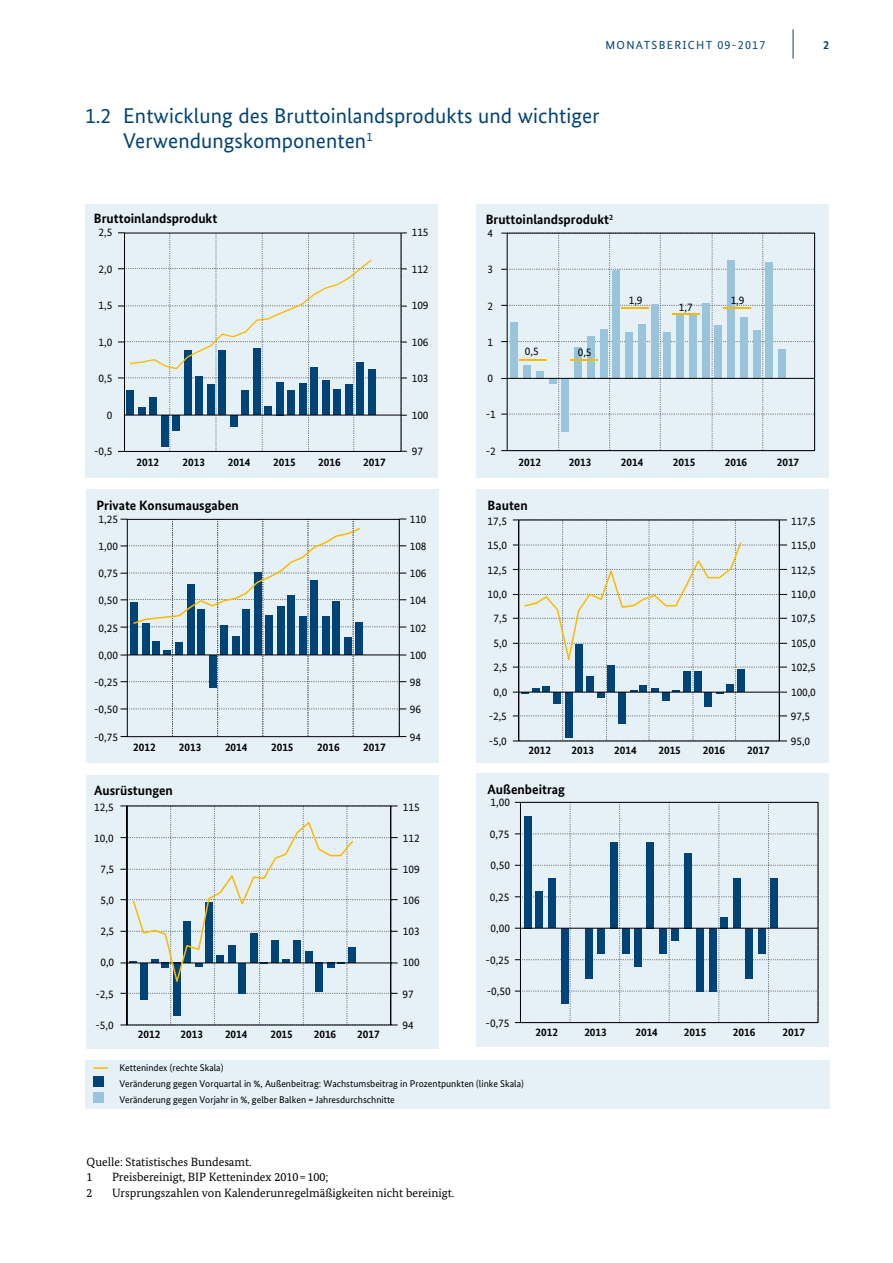
<style>
.page{position:relative;width:893px;height:1263px;background:#fff}
.page>*{position:absolute;margin:0;border:0;box-sizing:border-box;transform-origin:0 0}
.t1{font:21.3px/25.5px "Bundes Sans";letter-spacing:.005em;color:#004377}
.t2{font:700 13.5px "Bundes Sans";color:#000}
.t3{font:12px/15.8px "Bundes Serif";color:#000}
.t4{font:700 12px "Bundes Sans Office";color:#004275}
.t5{font:11.7px "Bundes Sans";letter-spacing:.11em;color:#004377}
.t6{font:11.25px "Bundes Sans";color:#000}
.t7{font:700 11.25px "Bundes Sans";color:#000}
.t8{font:9.75px/16px "Bundes Sans";color:#000}
.s1{font-size:12px}
</style>
<div class="page">
<hr style="left:793px;top:29px;width:1px;height:30px;background:#004377">
<div style="left:85px;top:1060px;width:744px;height:48px;background:#e5f0f7"></div>
<svg style="left:94px;top:1067px;width:14px;height:2px"></svg>
<div style="left:94px;top:1076px;width:10px;height:11px;background:#004377"></div>
<div style="left:94px;top:1092px;width:10px;height:11px;background:#99c4db"></div>
<div style="left:85px;top:204px;width:353px;height:274px;background:#e5f0f7"></div>
<svg style="left:118px;top:232px;width:289px;height:220px"></svg>
<div style="left:86px;top:490px;width:353px;height:273px;background:#e5f0f7"></div>
<svg style="left:121px;top:518px;width:285px;height:219px"></svg>
<div style="left:476px;top:489px;width:353px;height:273px;background:#e5f0f7"></div>
<svg style="left:513px;top:519px;width:274px;height:223px"></svg>
<div style="left:86px;top:775px;width:353px;height:273px;background:#e5f0f7"></div>
<svg style="left:120px;top:805px;width:278px;height:221px"></svg>
<svg style="left:126px;top:806px;width:265px;height:220px"></svg>
<div style="left:476px;top:773px;width:353px;height:274px;background:#e5f0f7"></div>
<svg style="left:515px;top:802px;width:304px;height:221px"></svg>
<hr style="left:520px;top:928px;width:298px;height:1px;background:#000">
<div style="left:476px;top:205px;width:353px;height:273px;background:#e5f0f7"></div>
<svg style="left:501px;top:233px;width:314px;height:218px"></svg>
<hr style="left:507px;top:378px;width:308px;height:1px;background:#000">
<p class="t5" style="left:606px;top:38px;width:161px">MONATSBERICHT <span class="s1">09-2017</span></p>
<h1 class="t1" style="left:123px;top:103px;width:478px;text-indent:-38px">1.2 Entwicklung des Bruttoinlandsprodukts und wichtiger<br>Verwendungskomponenten<sup>1</sup></h1>
<p class="t4" style="left:823px;top:38px;width:7px">2</p>
<p class="t2" style="left:94px;top:211px;width:125px">Bruttoinlandsprodukt</p>
<p class="t2" style="left:486px;top:211px;width:129px">Bruttoinlandsprodukt<sup>2</sup></p>
<p class="t6" style="left:99px;top:226px;width:15px">2,5</p>
<p class="t6" style="left:412px;top:226px;width:18px">115</p>
<p class="t6" style="left:487px;top:226px;width:7px">4</p>
<p class="t6" style="left:99px;top:262px;width:15px">2,0</p>
<p class="t6" style="left:412px;top:262px;width:18px">112</p>
<p class="t6" style="left:487px;top:263px;width:7px">3</p>
<p class="t6" style="left:99px;top:299px;width:15px">1,5</p>
<p class="t6" style="left:412px;top:299px;width:18px">109</p>
<p class="t6" style="left:99px;top:335px;width:15px">1,0</p>
<p class="t6" style="left:412px;top:335px;width:18px">106</p>
<p class="t6" style="left:487px;top:299px;width:7px">2</p>
<p class="t6" style="left:487px;top:335px;width:7px">1</p>
<p class="t6" style="left:525px;top:344px;width:15px">0,5</p>
<p class="t6" style="left:578px;top:345px;width:15px">0,5</p>
<p class="t6" style="left:629px;top:294px;width:15px">1,9</p>
<p class="t6" style="left:679px;top:300px;width:15px">1,7</p>
<p class="t6" style="left:731px;top:294px;width:15px">1,9</p>
<p class="t6" style="left:99px;top:371px;width:15px">0,5</p>
<p class="t6" style="left:412px;top:371px;width:18px">103</p>
<p class="t6" style="left:487px;top:371px;width:7px">0</p>
<p class="t6" style="left:107px;top:408px;width:7px">0</p>
<p class="t6" style="left:412px;top:408px;width:18px">100</p>
<p class="t6" style="left:486px;top:408px;width:12px">-1</p>
<p class="t6" style="left:94px;top:444px;width:20px">-0,5</p>
<p class="t6" style="left:412px;top:444px;width:13px">97</p>
<p class="t7" style="left:136px;top:456px;width:24px">2012</p>
<p class="t7" style="left:183px;top:456px;width:24px">2013</p>
<p class="t7" style="left:228px;top:456px;width:24px">2014</p>
<p class="t7" style="left:273px;top:456px;width:24px">2015</p>
<p class="t7" style="left:318px;top:456px;width:24px">2016</p>
<p class="t7" style="left:363px;top:456px;width:24px">2017</p>
<p class="t6" style="left:486px;top:444px;width:12px">-2</p>
<p class="t7" style="left:518px;top:455px;width:24px">2012</p>
<p class="t7" style="left:569px;top:455px;width:24px">2013</p>
<p class="t7" style="left:621px;top:455px;width:24px">2014</p>
<p class="t7" style="left:673px;top:455px;width:24px">2015</p>
<p class="t7" style="left:725px;top:455px;width:24px">2016</p>
<p class="t7" style="left:777px;top:455px;width:24px">2017</p>
<p class="t2" style="left:96px;top:497px;width:144px">Private Konsumausgaben</p>
<p class="t2" style="left:488px;top:497px;width:42px">Bauten</p>
<p class="t6" style="left:99px;top:512px;width:21px">1,25</p>
<p class="t6" style="left:410px;top:512px;width:18px">110</p>
<p class="t6" style="left:488px;top:514px;width:21px">17,5</p>
<p class="t6" style="left:791px;top:514px;width:26px">117,5</p>
<p class="t6" style="left:99px;top:539px;width:21px">1,00</p>
<p class="t6" style="left:410px;top:539px;width:18px">108</p>
<p class="t6" style="left:488px;top:538px;width:21px">15,0</p>
<p class="t6" style="left:791px;top:538px;width:26px">115,0</p>
<p class="t6" style="left:99px;top:566px;width:21px">0,75</p>
<p class="t6" style="left:410px;top:566px;width:18px">106</p>
<p class="t6" style="left:99px;top:594px;width:21px">0,50</p>
<p class="t6" style="left:410px;top:594px;width:18px">104</p>
<p class="t6" style="left:488px;top:563px;width:21px">12,5</p>
<p class="t6" style="left:791px;top:563px;width:26px">112,5</p>
<p class="t6" style="left:488px;top:587px;width:21px">10,0</p>
<p class="t6" style="left:791px;top:587px;width:26px">110,0</p>
<p class="t6" style="left:99px;top:621px;width:21px">0,25</p>
<p class="t6" style="left:410px;top:621px;width:18px">102</p>
<p class="t6" style="left:99px;top:648px;width:21px">0,00</p>
<p class="t6" style="left:410px;top:648px;width:18px">100</p>
<p class="t6" style="left:494px;top:612px;width:15px">7,5</p>
<p class="t6" style="left:791px;top:612px;width:26px">107,5</p>
<p class="t6" style="left:494px;top:636px;width:15px">5,0</p>
<p class="t6" style="left:791px;top:636px;width:26px">105,0</p>
<p class="t6" style="left:494px;top:661px;width:15px">2,5</p>
<p class="t6" style="left:791px;top:661px;width:26px">102,5</p>
<p class="t6" style="left:94px;top:675px;width:25px">-0,25</p>
<p class="t6" style="left:410px;top:675px;width:13px">98</p>
<p class="t6" style="left:494px;top:685px;width:15px">0,0</p>
<p class="t6" style="left:791px;top:685px;width:26px">100,0</p>
<p class="t6" style="left:94px;top:703px;width:25px">-0,50</p>
<p class="t6" style="left:410px;top:703px;width:13px">96</p>
<p class="t6" style="left:489px;top:709px;width:20px">-2,5</p>
<p class="t6" style="left:791px;top:709px;width:21px">97,5</p>
<p class="t6" style="left:94px;top:730px;width:25px">-0,75</p>
<p class="t6" style="left:410px;top:730px;width:13px">94</p>
<p class="t7" style="left:133px;top:741px;width:24px">2012</p>
<p class="t7" style="left:179px;top:741px;width:24px">2013</p>
<p class="t7" style="left:225px;top:741px;width:24px">2014</p>
<p class="t7" style="left:271px;top:741px;width:24px">2015</p>
<p class="t7" style="left:317px;top:741px;width:24px">2016</p>
<p class="t7" style="left:363px;top:741px;width:24px">2017</p>
<p class="t6" style="left:489px;top:734px;width:20px">-5,0</p>
<p class="t6" style="left:791px;top:734px;width:21px">95,0</p>
<p class="t7" style="left:529px;top:743px;width:24px">2012</p>
<p class="t7" style="left:571px;top:743px;width:24px">2013</p>
<p class="t7" style="left:614px;top:743px;width:24px">2014</p>
<p class="t7" style="left:658px;top:743px;width:24px">2015</p>
<p class="t7" style="left:703px;top:743px;width:24px">2016</p>
<p class="t7" style="left:747px;top:743px;width:24px">2017</p>
<p class="t2" style="left:94px;top:782px;width:80px">Ausrüstungen</p>
<p class="t6" style="left:94px;top:800px;width:21px">12,5</p>
<p class="t6" style="left:403px;top:800px;width:18px">115</p>
<p class="t2" style="left:488px;top:781px;width:79px">Außenbeitrag</p>
<p class="t6" style="left:491px;top:796px;width:21px">1,00</p>
<p class="t6" style="left:94px;top:831px;width:21px">10,0</p>
<p class="t6" style="left:403px;top:831px;width:18px">112</p>
<p class="t6" style="left:490px;top:827px;width:21px">0,75</p>
<p class="t6" style="left:100px;top:862px;width:15px">7,5</p>
<p class="t6" style="left:403px;top:862px;width:18px">109</p>
<p class="t6" style="left:491px;top:859px;width:21px">0,50</p>
<p class="t6" style="left:100px;top:893px;width:15px">5,0</p>
<p class="t6" style="left:403px;top:893px;width:18px">106</p>
<p class="t6" style="left:490px;top:890px;width:21px">0,25</p>
<p class="t6" style="left:100px;top:924px;width:15px">2,5</p>
<p class="t6" style="left:403px;top:924px;width:18px">103</p>
<p class="t6" style="left:491px;top:921px;width:21px">0,00</p>
<p class="t6" style="left:100px;top:956px;width:15px">0,0</p>
<p class="t6" style="left:403px;top:956px;width:18px">100</p>
<p class="t6" style="left:486px;top:953px;width:25px">-0,25</p>
<p class="t6" style="left:96px;top:987px;width:20px">-2,5</p>
<p class="t6" style="left:402px;top:987px;width:13px">97</p>
<p class="t6" style="left:487px;top:984px;width:25px">-0,50</p>
<p class="t6" style="left:96px;top:1018px;width:20px">-5,0</p>
<p class="t7" style="left:138px;top:1027px;width:24px">2012</p>
<p class="t7" style="left:181px;top:1027px;width:24px">2013</p>
<p class="t7" style="left:225px;top:1027px;width:24px">2014</p>
<p class="t7" style="left:270px;top:1027px;width:24px">2015</p>
<p class="t7" style="left:314px;top:1027px;width:24px">2016</p>
<p class="t7" style="left:357px;top:1027px;width:24px">2017</p>
<p class="t6" style="left:402px;top:1018px;width:13px">94</p>
<p class="t6" style="left:486px;top:1016px;width:25px">-0,75</p>
<p class="t7" style="left:535px;top:1026px;width:24px">2012</p>
<p class="t7" style="left:584px;top:1026px;width:24px">2013</p>
<p class="t7" style="left:635px;top:1026px;width:24px">2014</p>
<p class="t7" style="left:684px;top:1026px;width:24px">2015</p>
<p class="t7" style="left:733px;top:1026px;width:24px">2016</p>
<p class="t7" style="left:783px;top:1026px;width:24px">2017</p>
<p class="t8" style="left:119px;top:1059px;width:406px">Kettenindex (rechte Skala)<br>Veränderung gegen Vorquartal in %, Außenbeitrag: Wachstumsbeitrag in Prozentpunkten (linke Skala)<br>Veränderung gegen Vorjahr in %, gelber Balken = Jahresdurchschnitte</p>
<p class="t3" style="left:87px;top:1153px;width:167px">Quelle: Statistisches Bundesamt.<br>1</p>
<p class="t3" style="left:112px;top:1169px;width:218px">Preisbereinigt, BIP Kettenindex 2010=100;</p>
<p class="t3" style="left:87px;top:1185px;width:7px">2</p>
<p class="t3" style="left:112px;top:1185px;width:344px">Ursprungszahlen von Kalenderunregelmäßigkeiten nicht bereinigt.</p>
</div>
